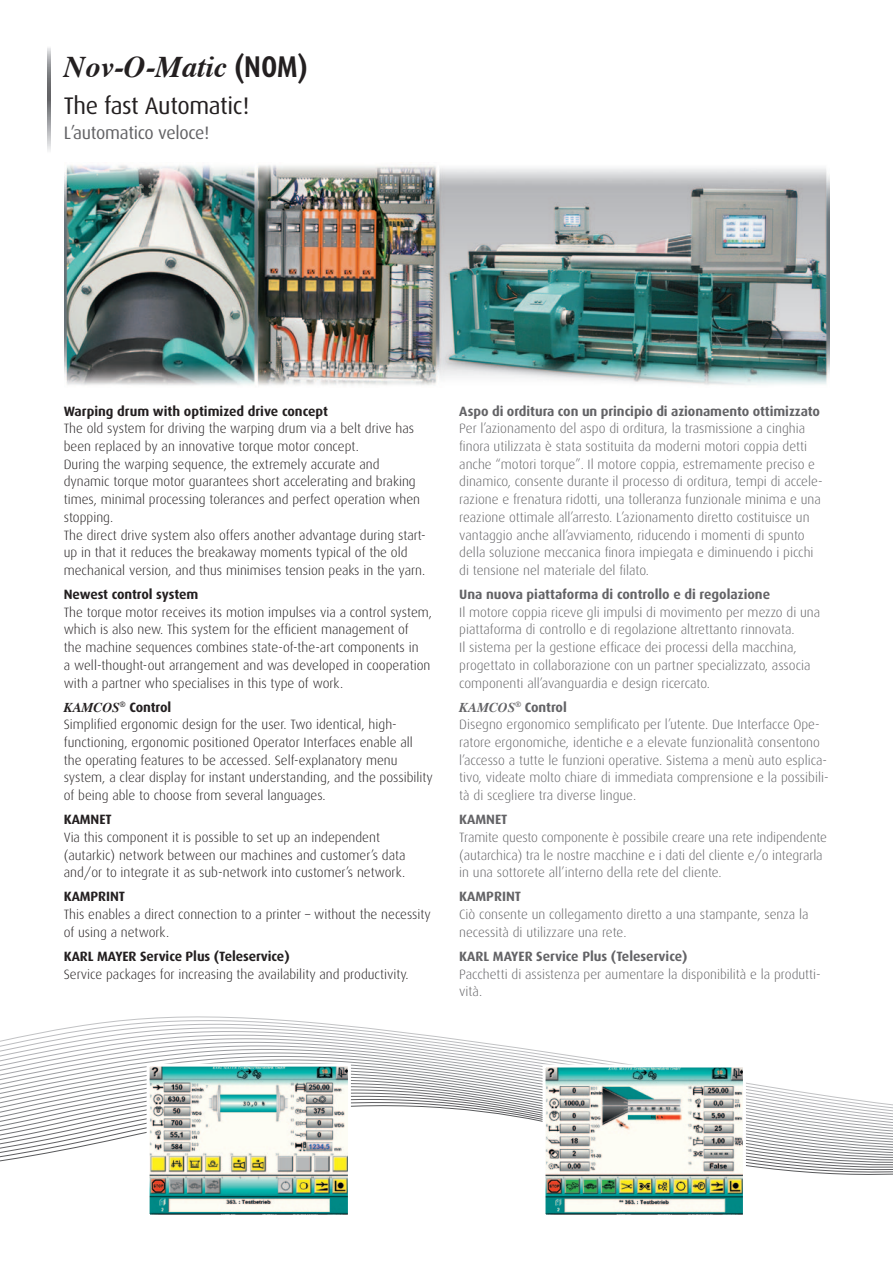
<style>
.page{position:relative;width:893px;height:1263px;background:#fff}
.page>*{position:absolute;margin:0;border:0;box-sizing:border-box;transform-origin:0 0}
.t1{font:italic 700 30px "Times";color:#231f20}
.t2{font:24px "Dax";letter-spacing:-.015em;color:#231f20}
.t3{font:18px "Dax";letter-spacing:-.015em;color:#636366}
.t4{font:300 13.5px/17.7px "Dax";color:#636366}
.t5{font:300 13.5px/17.7px "Dax";color:#231f20}
.t6{font:700 13.5px "Dax";color:#636366}
.t7{font:700 13.5px "Dax";letter-spacing:-.005em;color:#231f20}
.s1{font-family:"Dax Condensed";font-style:normal}
.s2{font-family:"Times";font-weight:700;font-style:italic}
.s3{font-weight:700}
</style>
<div class="page">
<svg style="left:23px;top:1032px;width:411px;height:4px"></svg>
<svg style="left:0;top:1051px;width:893px;height:124px"></svg>
<svg style="left:48px;top:48px;width:3px;height:103px"></svg>
<img style="left:546px;top:1068px;width:196px;height:145px">
<div style="left:542px;top:1064px;width:204px;height:153px;border:3px solid #fff"></div>
<img style="left:151px;top:1067px;width:196px;height:146px">
<div style="left:147px;top:1063px;width:204px;height:154px;border:3px solid #fff"></div>
<img style="left:64px;top:165px;width:765px;height:221px">
<h1 class="t1" style="left:64px;top:39px;width:245px">Nov-O-Matic <span class="s1">(NOM)</span></h1>
<h2 class="t2" style="left:64px;top:92px;width:187px">The fast Automatic!</h2>
<h3 class="t3" style="left:64px;top:123px;width:147px">L’automatico veloce!</h3>
<p class="t7" style="left:64px;top:403px;width:266px">Warping drum with optimized drive concept</p>
<p class="t5" style="left:64px;top:420px;width:364px">The old system for driving the warping drum via a belt drive has been replaced by an innovative torque motor concept.<br>During the warping sequence, the extremely accurate and dynamic torque motor guarantees short accelerating and braking times, minimal processing tolerances and perfect operation when stopping.<br>The direct drive system also offers another advantage during start&shy;up in that it reduces the breakaway moments typical of the old mechanical version, and thus minimises tension peaks in the yarn.</p>
<p class="t7" style="left:64px;top:587px;width:136px">Newest control system</p>
<p class="t5" style="left:64px;top:603px;width:370px">The torque motor receives its motion impulses via a control system, which is also new. This system for the efficient management of<br>the machine sequences combines state-of-the-art components in<br>a well-thought-out arrangement and was developed in cooperation with a partner who specialises in this type of work.</p>
<p class="t5" style="left:64px;top:698px;width:371px"><span class="s2">KAMCOS</span><sup>®</sup> <span class="s3">Control<br></span>Simplified ergonomic design for the user. Two identical, high&shy;functioning, ergonomic positioned Operator Interfaces enable all the operating features to be accessed. Self-explanatory menu system, a clear display for instant understanding, and the possibility of being able to choose from several languages.</p>
<p class="t7" style="left:64px;top:812px;width:49px">KAMNET</p>
<p class="t5" style="left:64px;top:828px;width:343px">Via this component it is possible to set up an independent (autarkic) network between our machines and customer’s data and/or to integrate it as sub-network into customer’s network.</p>
<p class="t7" style="left:64px;top:889px;width:63px">KAMPRINT</p>
<p class="t5" style="left:64px;top:906px;width:369px">This enables a direct connection to a printer – without the necessity of using a network.</p>
<p class="t7" style="left:64px;top:948px;width:227px">KARL MAYER Service Plus (Teleservice)</p>
<p class="t5" style="left:64px;top:965px;width:346px">Service packages for increasing the availability and productivity.</p>
<p class="t6" style="left:459px;top:403px;width:362px">Aspo di orditura con un principio di azionamento ottimizzato</p>
<p class="t4" style="left:459px;top:420px;width:365px">Per l’azionamento del aspo di orditura, la trasmissione a cinghia finora utilizzata è stata sostituita da moderni motori coppia detti anche “motori torque”. Il motore coppia, estremamente preciso e dinamico, consente durante il processo di orditura, tempi di accele&shy;razione e frenatura ridotti, una tolleranza funzionale minima e una reazione ottimale all’arresto. L’azionamento diretto costituisce un vantaggio anche all’avviamento, riducendo i momenti di spunto della soluzione meccanica finora impiegata e diminuendo i picchi di tensione nel materiale del filato.</p>
<p class="t6" style="left:459px;top:587px;width:312px">Una nuova piattaforma di controllo e di regolazione</p>
<p class="t4" style="left:459px;top:603px;width:362px">Il motore coppia riceve gli impulsi di movimento per mezzo di una piattaforma di controllo e di regolazione altrettanto rinnovata.<br>Il sistema per la gestione efficace dei processi della macchina, progettato in collaborazione con un partner specializzato, associa componenti all’avanguardia e design ricercato.</p>
<p class="t4" style="left:459px;top:698px;width:371px"><span class="s2">KAMCOS</span><sup>®</sup> <span class="s3">Control<br></span>Disegno ergonomico semplificato per l’utente. Due Interfacce Ope&shy;ratore ergonomiche, identiche e a elevate funzionalità consentono l’accesso a tutte le funzioni operative. Sistema a menù auto esplica&shy;tivo, videate molto chiare di immediata comprensione e la possibili&shy;tà di scegliere tra diverse lingue.</p>
<p class="t6" style="left:459px;top:812px;width:50px">KAMNET</p>
<p class="t4" style="left:459px;top:828px;width:369px">Tramite questo componente è possibile creare una rete indipendente (autarchica) tra le nostre macchine e i dati del cliente e/o integrarla in una sottorete all’interno della rete del cliente.</p>
<p class="t6" style="left:459px;top:889px;width:63px">KAMPRINT</p>
<p class="t4" style="left:459px;top:906px;width:351px">Ciò consente un collegamento diretto a una stampante, senza la necessità di utilizzare una rete.</p>
<p class="t6" style="left:459px;top:948px;width:230px">KARL MAYER Service Plus (Teleservice)</p>
<p class="t4" style="left:459px;top:965px;width:363px">Pacchetti di assistenza per aumentare la disponibilità e la produtti&shy;vità.</p>
</div>
